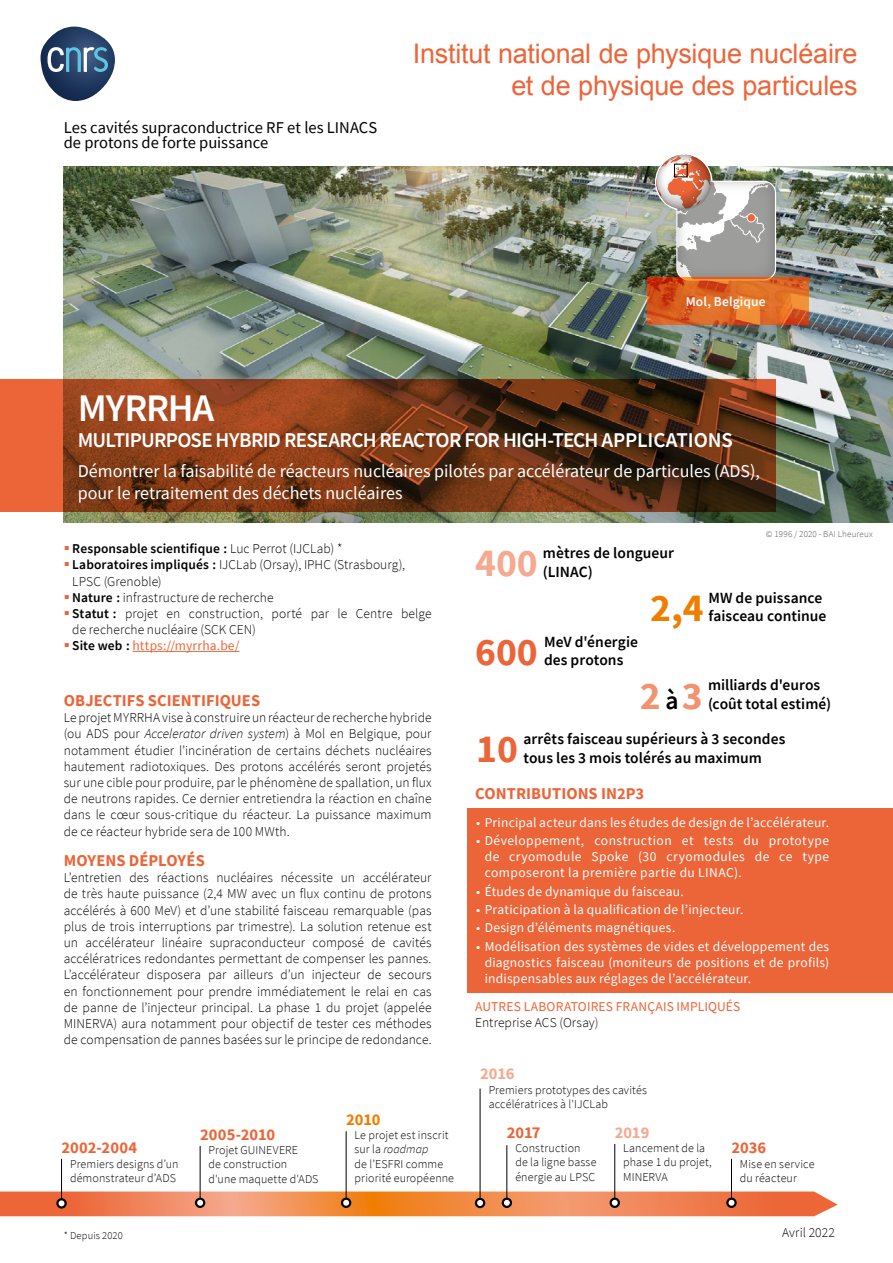
<style>
.page{position:relative;width:893px;height:1263px;background:#fff}
.page>*{position:absolute;margin:0;border:0;box-sizing:border-box;transform-origin:0 0}
.t1{font:700 39.6px "Source Sans Pro";color:#ec6539}
.t2{font:700 39.6px "Source Sans Pro";color:#f5a990}
.t3{font:700 39.6px "Source Sans Pro";color:#ef7d00}
.t4{font:700 39.6px "Source Sans Pro";color:#f2926f}
.t5{font:600 39px "Source Sans Pro";letter-spacing:-.025em;color:#fff}
.t6{font:27px/32.4px "Arial";letter-spacing:-.01em;color:#ec6539;text-align:right}
.t7{font:600 21px "Source Sans Pro";letter-spacing:-.035em;color:#fff}
.t8{font:18px/21.6px "Source Sans Pro";color:#fff}
.t9{font:700 16.5px "Source Sans Pro";color:#ec6539}
.t10{font:16.5px/15px "Source Sans Pro";color:#000}
.t11{font:700 16.5px "Source Sans Pro";letter-spacing:-.005em;color:#f5a990}
.t12{font:700 16.5px "Source Sans Pro";color:#ef7d00}
.t13{font:600 15.6px "Source Sans Pro";letter-spacing:.005em;color:#000}
.t14{font:300 13.5px/16.2px "Source Sans Pro";letter-spacing:.005em;color:#000;text-align:justify}
.t15{font:13.5px/16.2px "Source Sans Pro";letter-spacing:.02em;color:#fff;text-align:justify}
.t16{font:13.5px "Source Sans Pro";letter-spacing:.01em;color:#ec6539}
.t17{font:600 13.5px "Source Sans Pro";letter-spacing:.01em;color:#fff}
.t18{font:300 12px/14.4px "Source Sans Pro";letter-spacing:.01em;color:#000}
.t19{font:300 10.5px "Source Sans Pro";letter-spacing:.015em;color:#000}
.t20{font:300 9px "Source Sans Pro";letter-spacing:.025em;color:#575756}
.s1{font-weight:600}
.s2{font-weight:400;color:#ec6539}
.s3{font-style:italic}
.s4{font-weight:600;font-size:25.5px;color:#000}
</style>
<div class="page">
<img style="left:64px;top:167px;width:829px;height:356px">
<svg style="left:41px;top:27px;width:74px;height:74px"></svg>
<svg style="left:656px;top:155px;width:119px;height:122px"></svg>
<svg style="left:656px;top:155px;width:55px;height:55px;background:#d29581"></svg>
<div style="left:674px;top:164px;width:14px;height:13px;border:1px solid #000"></div>
<svg style="left:647px;top:277px;width:161px;height:47px;background:#db6523"></svg>
<hr style="left:61px;top:1159px;width:1px;height:45px;background:#000">
<svg style="left:0;top:379px;width:776px;height:132px;background:#793818"></svg>
<hr style="left:346px;top:1131px;width:1px;height:72px;background:#000">
<hr style="left:480px;top:1088px;width:1px;height:116px;background:#000">
<hr style="left:506px;top:1145px;width:1px;height:58px;background:#000">
<hr style="left:614px;top:1144px;width:1px;height:59px;background:#000">
<hr style="left:731px;top:1159px;width:1px;height:44px;background:#000">
<hr style="left:200px;top:1146px;width:1px;height:57px;background:#000">
<svg style="left:0;top:1191px;width:838px;height:25px;background:#eb8653"></svg>
<div style="left:468px;top:808px;width:425px;height:184px;background:#ec6539"></div>
<hr style="left:133px;top:651px;width:106px;height:1px;background:#ec6539">
<p class="t10" style="left:64px;top:120px;width:315px">Les cavités supraconductrice RF et les LINACS de protons de forte puissance</p>
<h3 class="t6" style="left:413px;top:37px;width:446px">Institut national de physique nucléaire et de physique des particules</h3>
<p class="t17" style="left:686px;top:292px;width:81px">Mol, Belgique</p>
<h2 class="t5" style="left:78px;top:382px;width:138px">MYRRHA</h2>
<h3 class="t7" style="left:78px;top:426px;width:657px">MULTIPURPOSE HYBRID RESEARCH REACTOR FOR HIGH-TECH APPLICATIONS</h3>
<h3 class="t8" style="left:78px;top:460px;width:684px">Démontrer la faisabilité de réacteurs nucléaires pilotés par accélérateur de particules (ADS), pour le retraitement des déchets nucléaires</h3>
<p class="t14" style="left:72px;top:541px;width:361px;text-align:left"><span class="s1">Responsable scientifique :</span> Luc Perrot (IJCLab) *<br><span class="s1">Laboratoires impliqués :</span> IJCLab (Orsay), IPHC (Strasbourg), LPSC (Grenoble)<br><span class="s1">Nature :</span> infrastructure de recherche<br><span class="s1">Statut :</span> projet en construction, porté par le Centre belge de recherche nucléaire (SCK CEN)<br><span class="s1">Site web :</span> <span class="s2">https://myrrha.be/</span></p>
<p class="t9" style="left:64px;top:689px;width:198px">OBJECTIFS SCIENTIFIQUES</p>
<p class="t14" style="left:64px;top:710px;width:369px">Le projet MYRRHA vise à construire un réacteur de recherche hybride (ou ADS pour <span class="s3">Accelerator driven system</span>) à Mol en Belgique, pour notamment étudier l’incinération de certains déchets nucléaires hautement radiotoxiques. Des protons accélérés seront projetés sur une cible pour produire, par le phénomène de spallation, un flux de neutrons rapides. Ce dernier entretiendra la réaction en chaîne dans le cœur sous-critique du réacteur. La puissance maximum de ce réacteur hybride sera de 100 MWth.</p>
<p class="t9" style="left:64px;top:849px;width:143px">MOYENS DÉPLOYÉS</p>
<p class="t14" style="left:64px;top:870px;width:369px">L’entretien des réactions nucléaires nécessite un accélérateur de très haute puissance (2,4 MW avec un flux continu de protons accélérés à 600 MeV) et d’une stabilité faisceau remarquable (pas plus de trois interruptions par trimestre). La solution retenue est un accélérateur linéaire supraconducteur composé de cavités accélératrices redondantes permettant de compenser les pannes.<br>L’accélérateur disposera par ailleurs d’un injecteur de secours en fonctionnement pour prendre immédiatement le relai en cas de panne de l’injecteur principal. La phase 1 du projet (appelée MINERVA) aura notamment pour objectif de tester ces méthodes de compensation de pannes basées sur le principe de redondance.</p>
<p class="t9" style="left:62px;top:1137px;width:77px">2002-2004</p>
<p class="t18" style="left:70px;top:1156px;width:110px">Premiers designs d’un démonstrateur d’ADS</p>
<p class="t19" style="left:64px;top:1229px;width:61px">* Depuis 2020</p>
<p class="t9" style="left:200px;top:1123px;width:77px">2005-2010</p>
<p class="t18" style="left:209px;top:1143px;width:111px">Projet GUINEVERE<br>de construction<br>d'une maquette d'ADS</p>
<p class="t12" style="left:346px;top:1108px;width:36px">2010</p>
<p class="t18" style="left:355px;top:1128px;width:101px">Le projet est inscrit sur la <span class="s3">roadmap<br></span>de l’ESFRI comme priorité européenne</p>
<p class="t13" style="left:543px;top:543px;width:132px">mètres de longueur</p>
<h1 class="t2" style="left:475px;top:536px;width:64px">400</h1>
<p class="t13" style="left:543px;top:561px;width:51px">(LINAC)</p>
<p class="t20" style="left:766px;top:528px;width:108px">© 1996 / 2020 - BAI Lheureux</p>
<h1 class="t1" style="left:475px;top:625px;width:64px">600</h1>
<p class="t13" style="left:544px;top:631px;width:95px">MeV d'énergie</p>
<p class="t13" style="left:544px;top:650px;width:81px">des protons</p>
<p class="t13" style="left:708px;top:587px;width:116px">MW de puissance</p>
<h1 class="t3" style="left:650px;top:581px;width:55px">2,4</h1>
<p class="t13" style="left:708px;top:606px;width:119px">faisceau continue</p>
<h1 class="t4" style="left:640px;top:668px;width:64px">2<span class="s4">à</span>3</h1>
<p class="t13" style="left:708px;top:675px;width:114px">milliards d'euros</p>
<p class="t13" style="left:708px;top:693px;width:125px">(coût total estimé)</p>
<p class="t13" style="left:524px;top:729px;width:263px">arrêts faisceau supérieurs à 3 secondes</p>
<h1 class="t1" style="left:476px;top:722px;width:43px">10</h1>
<p class="t13" style="left:524px;top:747px;width:240px">tous les 3 mois tolérés au maximum</p>
<p class="t9" style="left:475px;top:782px;width:171px">CONTRIBUTIONS IN2P3</p>
<p class="t15" style="left:476px;top:814px;width:354px">• Principal acteur dans les études de design de l’accélérateur.</p>
<p class="t15" style="left:485px;top:832px;width:346px;text-indent:-9px">• Développement, construction et tests du prototype de cryomodule Spoke (30 cryomodules de ce type composeront la première partie du LINAC).</p>
<p class="t15" style="left:476px;top:883px;width:209px">• Études de dynamique du faisceau.</p>
<p class="t15" style="left:476px;top:901px;width:269px">• Praticipation à la qualification de l’injecteur.</p>
<p class="t15" style="left:476px;top:919px;width:201px">• Design d’éléments magnétiques.</p>
<p class="t15" style="left:485px;top:938px;width:346px;text-indent:-9px">• Modélisation des systèmes de vides et développement des diagnostics faisceau (moniteurs de positions et de profils) indispensables aux réglages de l’accélérateur.</p>
<p class="t16" style="left:475px;top:998px;width:267px">AUTRES LABORATOIRES FRANÇAIS IMPLIQUÉS</p>
<p class="t14" style="left:475px;top:1015px;width:125px">Entreprise ACS (Orsay)</p>
<p class="t11" style="left:480px;top:1062px;width:36px">2016</p>
<p class="t18" style="left:489px;top:1082px;width:160px">Premiers prototypes des cavités accélératrices à l'IJCLab</p>
<p class="t9" style="left:507px;top:1121px;width:35px">2017</p>
<p class="t18" style="left:515px;top:1141px;width:83px">Construction<br>de la ligne basse énergie au LPSC</p>
<p class="t11" style="left:615px;top:1121px;width:36px">2019</p>
<p class="t18" style="left:623px;top:1141px;width:90px">Lancement de la phase 1 du projet,<br>MINERVA</p>
<p class="t9" style="left:731px;top:1136px;width:36px">2036</p>
<p class="t18" style="left:740px;top:1156px;width:76px">Mise en service du réacteur</p>
<p class="t14" style="left:782px;top:1224px;width:54px">Avril 2022</p>
</div>
